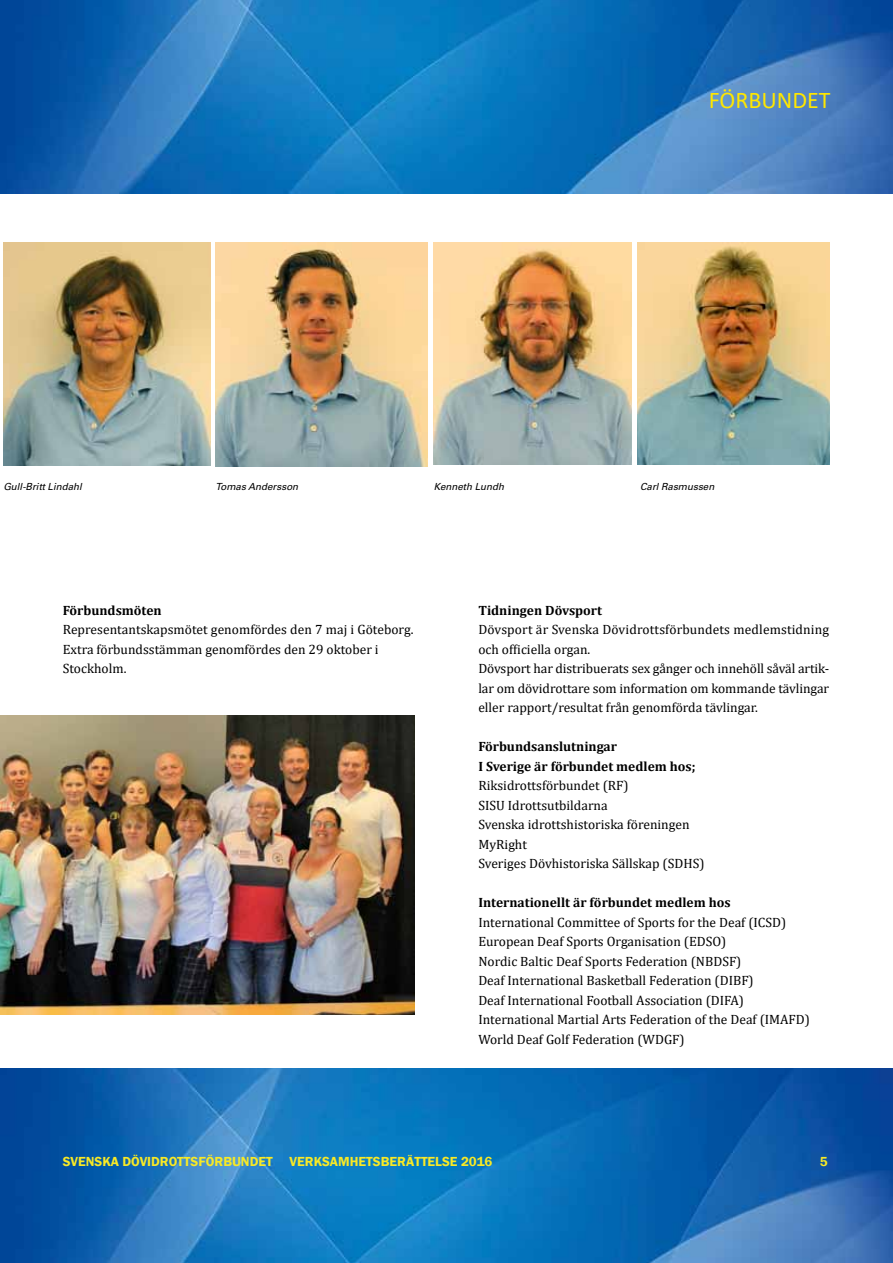
<style>
.page{position:relative;width:893px;height:1263px;background:#fff}
.page>*{position:absolute;margin:0;border:0;box-sizing:border-box;transform-origin:0 0}
.t1{font:24px "Calibri";color:#ffe700}
.t2{font:13.5px/19.5px "Cambria";color:#000}
.t3{font:700 13.5px/19.5px "Cambria";color:#000}
.t4{font:600 13.5px "Franklin Gothic";color:#f8e926}
.t5{font:italic 9.75px "Univers";color:#000}
</style>
<div class="page">
<img style="left:0;top:1068px;width:893px;height:195px">
<img style="left:0;top:0;width:893px;height:193px">
<img style="left:3px;top:243px;width:207px;height:223px">
<img style="left:434px;top:242px;width:197px;height:223px">
<img style="left:0;top:716px;width:415px;height:298px">
<img style="left:216px;top:242px;width:212px;height:225px">
<img style="left:638px;top:243px;width:191px;height:221px">
<h1 class="t1" style="left:709px;top:83px;width:123px">FÖRBUNDET</h1>
<p class="t5" style="left:3px;top:481px;width:80px">Gull-Britt Lindahl</p>
<p class="t5" style="left:434px;top:481px;width:72px">Kenneth Lundh</p>
<p class="t5" style="left:216px;top:481px;width:84px">Tomas Andersson</p>
<p class="t5" style="left:640px;top:481px;width:76px">Carl Rasmussen</p>
<p class="t3" style="left:63px;top:600px;width:100px">Förbundsmöten</p>
<p class="t2" style="left:63px;top:620px;width:352px">Representantskapsmötet genomfördes den 7 maj i Göteborg.<br>Extra förbundsstämman genomfördes den 29 oktober i<br>Stockholm.</p>
<p class="t3" style="left:478px;top:600px;width:125px">Tidningen Dövsport</p>
<p class="t2" style="left:478px;top:620px;width:352px">Dövsport är Svenska Dövidrottsförbundets medlemstidning och officiella organ.<br>Dövsport har distribuerats sex gånger och innehöll såväl artik&shy;lar om dövidrottare som information om kommande tävlingar eller rapport/resultat från genomförda tävlingar.</p>
<p class="t3" style="left:478px;top:736px;width:219px">Förbundsanslutningar<br>I Sverige är förbundet medlem hos;</p>
<p class="t2" style="left:478px;top:776px;width:228px">Riksidrottsförbundet (RF)<br>SISU Idrottsutbildarna<br>Svenska idrottshistoriska föreningen<br>MyRight<br>Sveriges Dövhistoriska Sällskap (SDHS)</p>
<p class="t3" style="left:478px;top:892px;width:254px">Internationellt är förbundet medlem hos</p>
<p class="t2" style="left:478px;top:912px;width:333px">International Committee of Sports for the Deaf (ICSD)<br>European Deaf Sports Organisation (EDSO)<br>Nordic Baltic Deaf Sports Federation (NBDSF)<br>Deaf International Basketball Federation (DIBF)<br>Deaf International Football Association (DIFA)<br>International Martial Arts Federation of the Deaf (IMAFD)<br>World Deaf Golf Federation (WDGF)</p>
<p class="t4" style="left:63px;top:1153px;width:211px">SVENSKA DÖVIDROTTSFÖRBUNDET</p>
<p class="t4" style="left:290px;top:1153px;width:204px">VERKSAMHETSBERÄTTELSE 2016</p>
<p class="t4" style="left:820px;top:1153px;width:9px">5</p>
</div>
